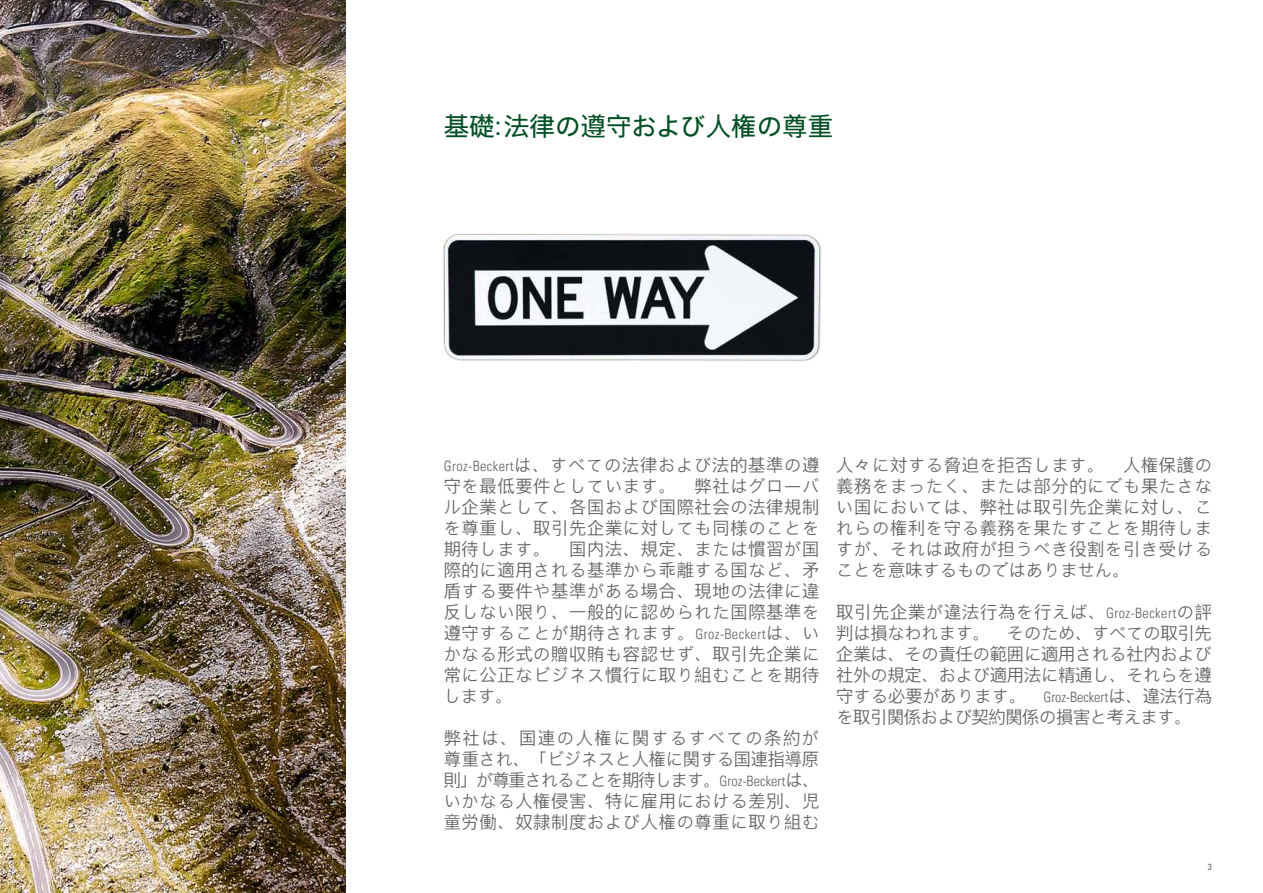
<style>
.page{position:relative;width:1263px;height:893px;background:#fff}
.page>*{position:absolute;margin:0;border:0;box-sizing:border-box;transform-origin:0 0}
.t1{font:25.5px "Nimbus Sans Global";color:#004f23}
.t2{font:300 17.25px/21px "Nimbus Sans Global";letter-spacing:.04em;color:#636362;text-align:justify}
.t3{font:condensed 9px "Univers Com 57";color:#636362}
.s1{font-family:"Univers Com 47 Light Cond";font-weight:400;font-size:14.25px}
</style>
<div class="page">
<img style="left:0;top:0;width:345px;height:893px">
<div style="left:442px;top:233px;width:379px;height:129px;background:#000;opacity:.5"></div>
<img style="left:444px;top:235px;width:375px;height:125px">
<h1 class="t1" style="left:444px;top:111px;width:391px">基礎：法律の遵守および人権の尊重</h1>
<p class="t2" style="left:444px;top:454px;width:377px"><span class="s1">Groz-Beckert</span>は、すべての法律および法的基準の遵守を最低要件としています。　弊社はグローバル企業として、各国および国際社会の法律規制を尊重し、取引先企業に対しても同様のことを期待します。　国内法、規定、または慣習が国際的に適用される基準から乖離する国など、矛盾する要件や基準がある場合、現地の法律に違反しない限り、一般的に認められた国際基準を遵守することが期待されます。<span class="s1">Groz-Beckert</span>は、いかなる形式の贈収賄も容認せず、取引先企業に常に公正なビジネス慣行に取り組むことを期待します。</p>
<p class="t2" style="left:444px;top:727px;width:377px">弊社は、国連の人権に関するすべての条約が尊重され、「ビジネスと人権に関する国連指導原則」が尊重されることを期待します。<span class="s1">Groz-Beckert</span>は、いかなる人権侵害、特に雇用における差別、児童労働、奴隷制度および人権の尊重に取り組む</p>
<p class="t2" style="left:836px;top:454px;width:377px">人々に対する脅迫を拒否します。　人権保護の義務をまったく、または部分的にでも果たさない国においては、弊社は取引先企業に対し、これらの権利を守る義務を果たすことを期待しますが、それは政府が担うべき役割を引き受けることを意味するものではありません。</p>
<p class="t2" style="left:836px;top:601px;width:377px">取引先企業が違法行為を行えば、<span class="s1">Groz-Beckert</span>の評判は損なわれます。　そのため、すべての取引先企業は、その責任の範囲に適用される社内および社外の規定、および適用法に精通し、それらを遵守する必要があります。　<span class="s1">Groz-Beckert</span>は、違法行為を取引関係および契約関係の損害と考えます。</p>
<p class="t3" style="left:1208px;top:861px;width:5px">3</p>
</div>
